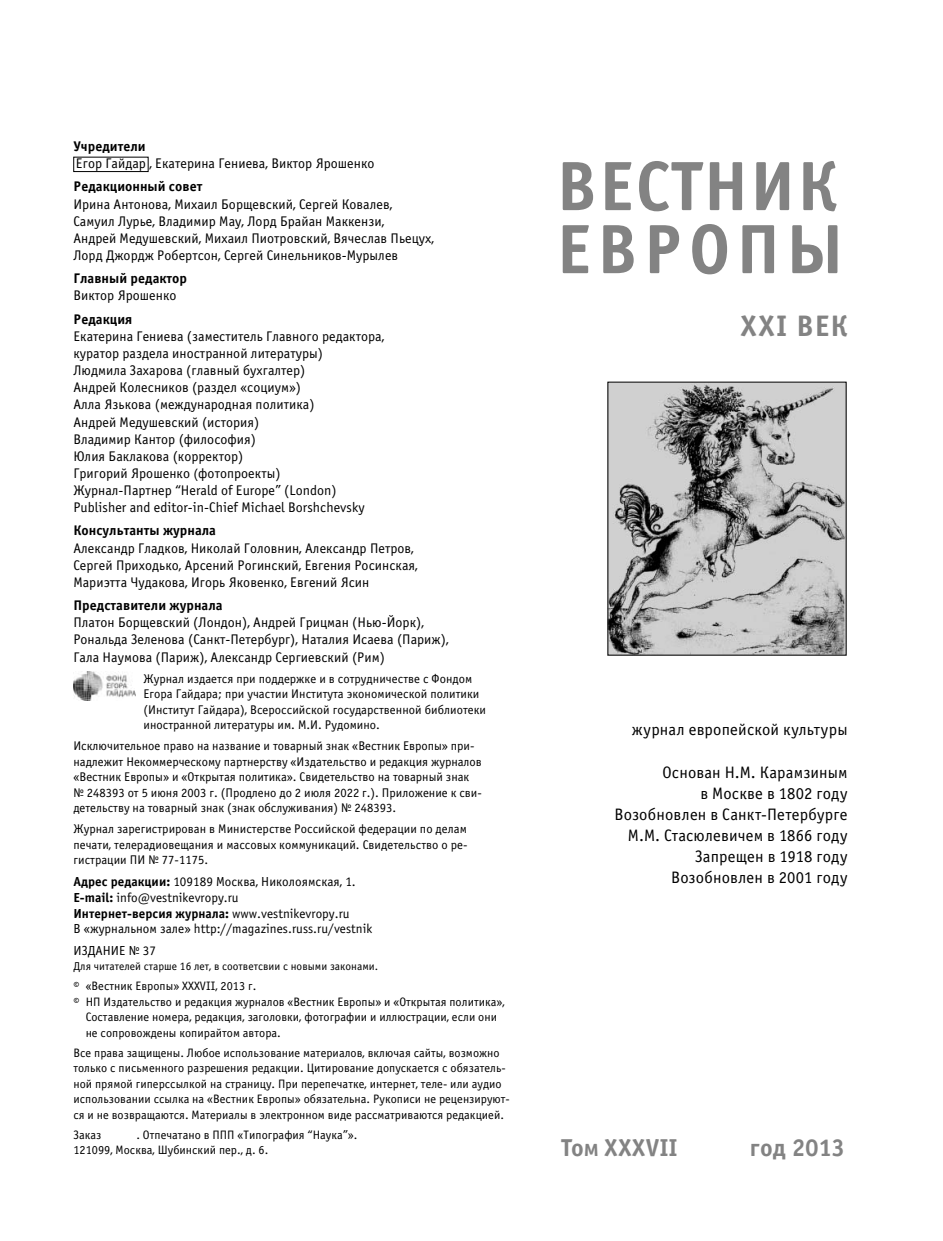
<style>
.page{position:relative;width:943px;height:1241px;background:#fff}
.page>*{position:absolute;margin:0;border:0;box-sizing:border-box;transform-origin:0 0}
.t1{font:70px/63px "Officina Sans Bold ITC";letter-spacing:.025em;color:#838383}
.t2{font:29.75px "Officina Sans Bold ITC";letter-spacing:.055em;color:#838383}
.t3{font:24.5px "Officina Sans Bold ITC";letter-spacing:.025em;color:#838383}
.t4{font:24.5px "Officina Sans Bold ITC";letter-spacing:.005em;color:#838383}
.t5{font:16.62px/21px "Officina Sans Book ITC";letter-spacing:.01em;color:#000;text-align:right}
.t6{font:14px/17.2px "Officina Sans Book ITC";letter-spacing:.005em;color:#000}
.t7{font:14px "Officina Sans Bold ITC";letter-spacing:.005em;color:#000}
.t8{font:13.12px/15.8px "Officina Sans Book ITC";letter-spacing:.005em;color:#000}
.t9{font:13.12px "Officina Sans Bold ITC";letter-spacing:.005em;color:#000}
.t10{font:12.6px/15.4px "Officina Sans Book ITC";color:#000}
.t11{font:12.25px/15.4px "Officina Sans Book ITC";letter-spacing:.005em;color:#000}
.t12{font:11.38px "Officina Sans Book ITC";letter-spacing:.005em;color:#000}
.s1{font-size:13.12px}
.s2{font-family:"Officina Sans Bold ITC"}
.s3{font-family:"Officina Sans Book ITC"}
</style>
<div class="page">
<div style="left:73px;top:157px;width:75px;height:15px;border:1px solid #000"></div>
<img style="left:73px;top:671px;width:63px;height:29px">
<img style="left:609px;top:384px;width:235px;height:269px">
<p class="t7" style="left:73px;top:141px;width:74px">Учредители</p>
<p class="t6" style="left:76px;top:156px;width:300px">Егор Гайдар , Екатерина Гениева, Виктор Ярошенко</p>
<p class="t7" style="left:73px;top:181px;width:131px">Редакционный совет</p>
<p class="t6" style="left:73px;top:197px;width:362px">Ирина Антонова, Михаил Борщевский, Сергей Ковалев, Самуил Лурье, Владимир Мау, Лорд Брайан Маккензи,<br>Андрей Медушевский, Михаил Пиотровский, Вячеслав Пьецух, Лорд Джордж Робертсон, Сергей Синельников-Мурылев</p>
<p class="t7" style="left:73px;top:273px;width:115px">Главный редактор</p>
<p class="t6" style="left:73px;top:288px;width:105px">Виктор Ярошенко</p>
<p class="t7" style="left:73px;top:313px;width:60px">Редакция</p>
<p class="t6" style="left:73px;top:329px;width:312px">Екатерина Гениева (заместитель Главного редактора, куратор раздела иностранной литературы)<br>Людмила Захарова (главный бухгалтер)<br>Андрей Колесников (раздел «социум»)<br>Алла Язькова (международная политика)<br>Андрей Медушевский (история)<br>Владимир Кантор (философия)<br>Юлия Баклакова (корректор)<br>Григорий Ярошенко <span class="s1">(</span>фотопроекты)<br>Журнал-Партнер “Herald of Europe” (London)<br>Publisher and editor-in-Chief Michael Borshchevsky</p>
<p class="t7" style="left:73px;top:525px;width:144px">Консультанты журнала</p>
<p class="t6" style="left:73px;top:540px;width:346px">Александр Гладков, Николай Головнин, Александр Петров,<br>Сергей Приходько, Арсений Рогинский, Евгения Росинская,<br>Мариэтта Чудакова, Игорь Яковенко, Евгений Ясин</p>
<p class="t7" style="left:73px;top:600px;width:151px">Представители журнала</p>
<p class="t6" style="left:73px;top:615px;width:377px">Платон Борщевский (Лондон), Андрей Грицман (Нью-Йорк),<br>Рональда Зеленова (Санкт-Петербург), Наталия Исаева (Париж),<br>Гала Наумова (Париж), Александр Сергиевский (Рим)</p>
<p class="t10" style="left:143px;top:672px;width:344px">Журнал издается при поддержке и в сотрудничестве с Фондом Егора Гайдара; при участии Института экономической политики (Институт Гайдара), Всероссийской государственной библиотеки иностранной литературы им. М.И. Рудомино.</p>
<p class="t10" style="left:73px;top:739px;width:410px">Исключительное право на название и товарный знак «Вестник Европы» при&shy;надлежит Некоммерческому партнерству «Издательство и редакция журналов «Вестник Европы» и «Открытая политика». Свидетельство на товарный знак № 248393 от 5 июня 2003 г. (Продлено до 2 июля 2022 г.). Приложение к сви&shy;детельству на товарный знак (знак обслуживания) № 248393.</p>
<p class="t10" style="left:73px;top:822px;width:395px;text-align:justify">Журнал зарегистрирован в Министерстве Российской федерации по делам печати, телерадиовещания и массовых коммуникаций. Свидетельство о ре&shy;гистрации ПИ № 77-1175.</p>
<p class="t8" style="left:73px;top:874px;width:284px"><span class="s2">Адрес редакции:</span> 109189 Москва, Николоямская, 1.<br><span class="s2">E-mail:</span> info@vestnikevropy.ru</p>
<p class="t9" style="left:73px;top:908px;width:278px">Интернет-версия журнала: <span class="s3">www.vestnikevropy.ru</span></p>
<p class="t8" style="left:73px;top:919px;width:300px;line-height:21.3px">В «журнальном зале» http://magazines.russ.ru/vestnik<br>ИЗДАНИЕ № 37</p>
<p class="t12" style="left:73px;top:961px;width:306px">Для читателей старше 16 лет, в соответсвии с новыми законами.</p>
<p class="t11" style="left:73px;top:979px;width:184px">© «Вестник Европы» XXXVII, 2013 г.</p>
<p class="t11" style="left:73px;top:995px;width:433px">© НП Издательство и редакция журналов «Вестник Европы» и «Открытая политика»,</p>
<p class="t11" style="left:86px;top:1010px;width:413px">Составление номера, редакция, заголовки, фотографии и иллюстрации, если они</p>
<p class="t11" style="left:86px;top:1025px;width:197px">не сопровождены копирайтом автора.</p>
<p class="t11" style="left:73px;top:1046px;width:438px">Все права защищены. Любое использование материалов, включая сайты, возможно только с письменного разрешения редакции. Цитирование допускается с обязатель&shy;ной прямой гиперссылкой на страницу. При перепечатке, интернет, теле- или аудио использовании ссылка на «Вестник Европы» обязательна. Рукописи не рецензируют&shy;ся и не возвращаются. Материалы в электронном виде рассматриваются редакцией.</p>
<p class="t11" style="left:73px;top:1128px;width:29px">Заказ</p>
<p class="t11" style="left:73px;top:1128px;width:285px;text-indent:63px">. Отпечатано в ППП «Типография “Наука”».<br>121099, Москва, Шубинский пер., д. 6.</p>
<h1 class="t1" style="left:556px;top:162px;width:289px">ВЕСТНИК<br>ЕВРОПЫ</h1>
<h2 class="t2" style="left:741px;top:315px;width:108px">XXI ВЕК</h2>
<p class="t5" style="left:632px;top:721px;width:217px">журнал европейской культуры</p>
<p class="t5" style="left:614px;top:763px;width:235px">Основан Н.М. Карамзиным<br>в Москве в 1802 году<br>Возобновлен в Санкт-Петербурге<br>М.М. Стасюлевичем в 1866 году<br>Запрещен в 1918 году<br>Возобновлен в 2001 году</p>
<h3 class="t3" style="left:561px;top:1138px;width:118px">Том XXXVII</h3>
<h3 class="t4" style="left:750px;top:1138px;width:97px">год 2013</h3>
</div>
